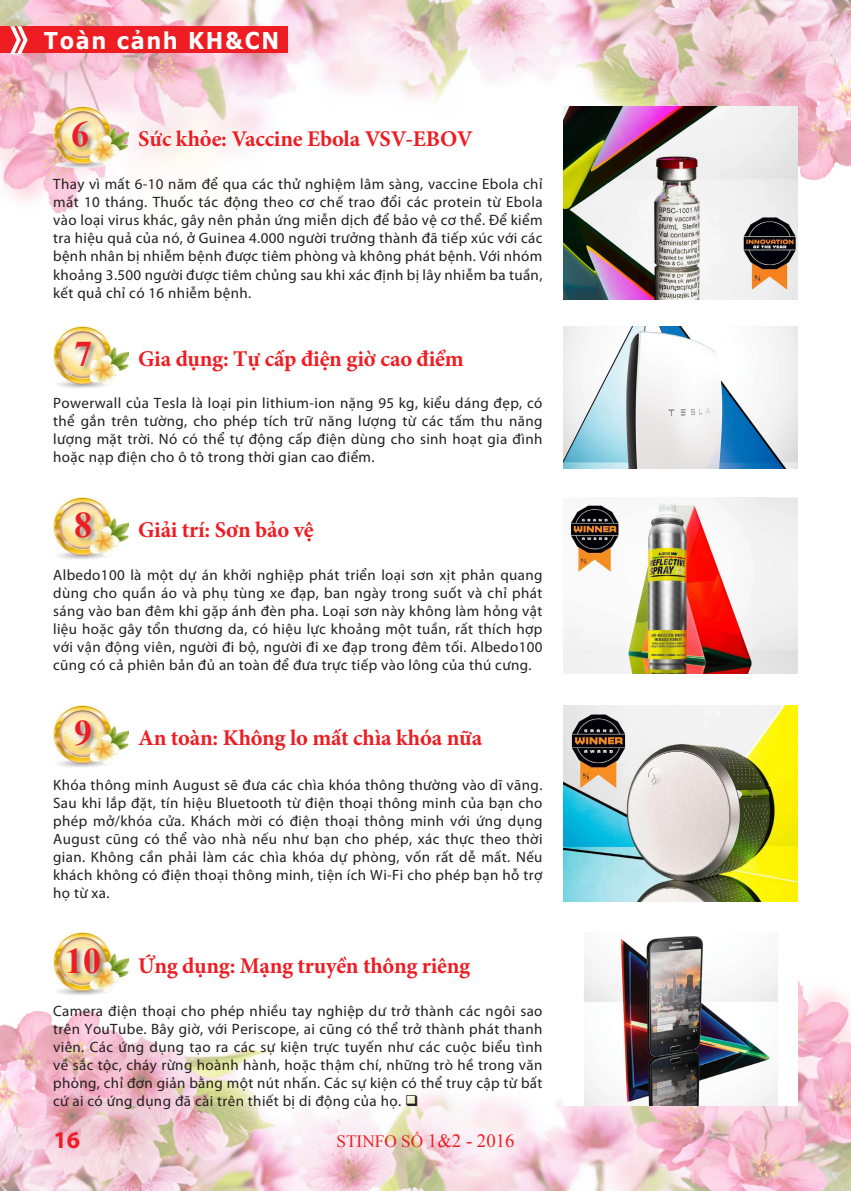
<style>
.page{position:relative;width:851px;height:1191px;background:#fff}
.page>*{position:absolute;margin:0;border:0;box-sizing:border-box;transform-origin:0 0}
.t1{font:700 36px "Times New Roman";color:#ee1d23}
.t2{font:700 24px "Myriad Pro";color:#ee1d23}
.t3{font:700 23.1px "Verdana";letter-spacing:.075em;color:#fff;scale:.91 1}
.t4{font:700 22.5px "Minion Pro";letter-spacing:-.01em;color:#ee1d23}
.t5{font:17.25px "Times New Roman";color:#ee1d23}
.t6{font:15px/18px "Myriad Pro";letter-spacing:.025em;color:#231f20;text-align:justify}
.s1{font-size:18.75px}
</style>
<div class="page">
<img style="left:0;top:971px;width:850px;height:220px">
<img style="left:0;top:0;width:850px;height:219px">
<div style="left:0;top:26px;width:287px;height:27px;background:#ee1d23"></div>
<svg style="left:10px;top:26px;width:18px;height:28px"></svg>
<svg style="left:137px;top:128px;width:337px;height:23px"></svg>
<img style="left:53px;top:106px;width:75px;height:63px">
<div style="left:71px;top:120px;width:25px;height:34px;background:#231f20;opacity:.5"></div>
<img style="left:53px;top:326px;width:75px;height:62px">
<div style="left:74px;top:340px;width:25px;height:33px;background:#231f20;opacity:.5"></div>
<img style="left:53px;top:497px;width:75px;height:62px">
<div style="left:74px;top:511px;width:24px;height:34px;background:#231f20;opacity:.5"></div>
<img style="left:53px;top:933px;width:75px;height:62px">
<div style="left:66px;top:946px;width:41px;height:34px;background:#231f20;opacity:.5"></div>
<img style="left:53px;top:705px;width:75px;height:62px">
<div style="left:74px;top:718px;width:24px;height:34px;background:#231f20;opacity:.5"></div>
<img style="left:563px;top:106px;width:234px;height:194px">
<img style="left:563px;top:326px;width:234px;height:142px">
<img style="left:563px;top:497px;width:234px;height:176px">
<img style="left:563px;top:705px;width:234px;height:196px">
<img style="left:563px;top:936px;width:234px;height:170px">
<h3 class="t3" style="left:44px;top:25px;width:260px">Toàn cảnh KH&amp;CN</h3>
<p class="t1" style="left:71px;top:109px;width:19px">6</p>
<p class="t4" style="left:138px;top:123px;width:336px">Sức khỏe: Vaccine Ebola VSV-EBOV</p>
<p class="t6" style="left:53px;top:175px;width:491px">Thay vì mất 6-10 năm để qua các thử nghiệm lâm sàng, vaccine Ebola chỉ mất 10 tháng. Thuốc tác động theo cơ chế trao đổi các protein từ Ebola vào loại virus khác, gây nên phản ứng miễn dịch để bảo vệ cơ thể. Để kiểm tra hiệu quả của nó, ở Guinea 4.000 người trưởng thành đã tiếp xúc với các bệnh nhân bị nhiễm bệnh được tiêm phòng và không phát bệnh. Với nhóm khoảng 3.500 người được tiêm chủng sau khi xác định bị lây nhiễm ba tuần, kết quả chỉ có 16 nhiễm bệnh.</p>
<p class="t1" style="left:74px;top:329px;width:19px">7</p>
<p class="t4" style="left:138px;top:343px;width:327px">Gia dụng: Tự cấp điện giờ cao điểm</p>
<p class="t6" style="left:53px;top:393px;width:490px">Powerwall của Tesla là loại pin lithium-ion nặng 95 kg, kiểu dáng đẹp, có thể gắn trên tường, cho phép tích trữ năng lượng từ các tấm thu năng lượng mặt trời. Nó có thể tự động cấp điện dùng cho sinh hoạt gia đình hoặc nạp điện cho ô tô trong thời gian cao điểm.</p>
<p class="t1" style="left:74px;top:500px;width:19px">8</p>
<p class="t4" style="left:138px;top:514px;width:177px">Giải trí: Sơn bảo vệ</p>
<p class="t6" style="left:53px;top:566px;width:490px">Albedo100 là một dự án khởi nghiệp phát triển loại sơn xịt phản quang dùng cho quần áo và phụ tùng xe đạp, ban ngày trong suốt và chỉ phát sáng vào ban đêm khi gặp ánh đèn pha. Loại sơn này không làm hỏng vật liệu hoặc gây tổn thương da, có hiệu lực khoảng một tuần, rất thích hợp với vận động viên, người đi bộ, người đi xe đạp trong đêm tối. Albedo100 cũng có cả phiên bản đủ an toàn để đưa trực tiếp vào lông của thú cưng.</p>
<p class="t1" style="left:74px;top:708px;width:19px">9</p>
<p class="t4" style="left:138px;top:721px;width:345px">An toàn: Không lo mất chìa khóa nữa</p>
<p class="t6" style="left:53px;top:775px;width:490px">Khóa thông minh August sẽ đưa các chìa khóa thông thường vào dĩ vãng.<br>Sau khi lắp đặt, tín hiệu Bluetooth từ điện thoại thông minh của bạn cho phép mở/khóa cửa. Khách mời có điện thoại thông minh với ứng dụng August cũng có thể vào nhà nếu như bạn cho phép, xác thực theo thời gian. Không cần phải làm các chìa khóa dự phòng, vốn rất dễ mất. Nếu khách không có điện thoại thông minh, tiện ích Wi-Fi cho phép bạn hỗ trợ họ từ xa.</p>
<p class="t1" style="left:65px;top:935px;width:37px">10</p>
<p class="t4" style="left:138px;top:949px;width:333px">Ứng dụng: Mạng truyền thông riêng</p>
<p class="t6" style="left:53px;top:1001px;width:491px">Camera điện thoại cho phép nhiều tay nghiệp dư trở thành các ngôi sao trên YouTube. Bây giờ, với Periscope, ai cũng có thể trở thành phát thanh viên. Các ứng dụng tạo ra các sự kiện trực tuyến như các cuộc biểu tình về sắc tộc, cháy rừng hoành hành, hoặc thậm chí, những trò hề trong văn phòng, chỉ đơn giản bằng một nút nhấn. Các sự kiện có thể truy cập từ bất cứ ai có ứng dụng đã cài trên thiết bị di động của họ. ❑</p>
<p class="t2" style="left:53px;top:1124px;width:28px">16</p>
<p class="t5" style="left:336px;top:1130px;width:179px">STINFO SỐ <span class="s1">1&amp;2 - 2016</span></p>
</div>
